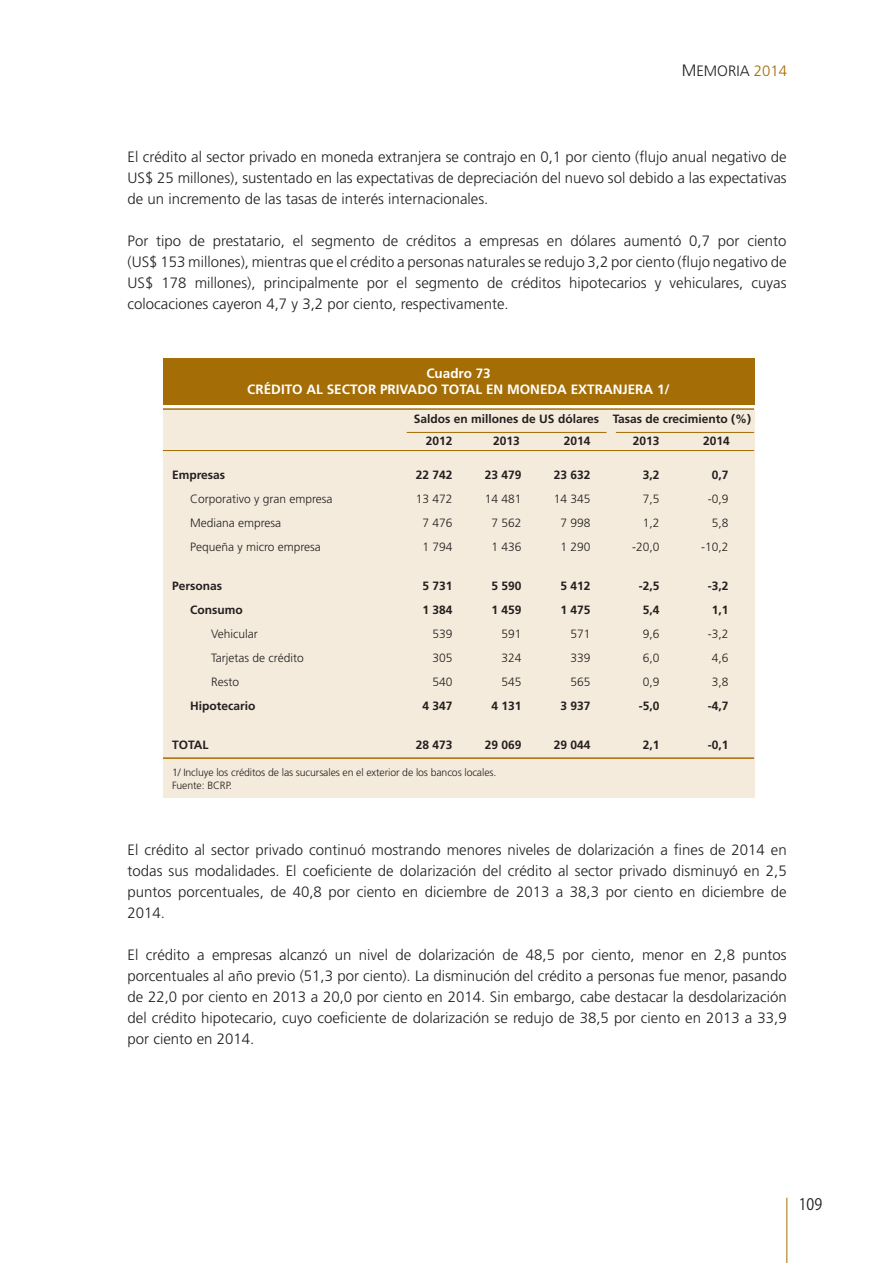
<style>
.page{position:relative;width:893px;height:1263px;background:#fff}
.page>*{position:absolute;margin:0;border:0;box-sizing:border-box;transform-origin:0 0}
.t1{font:15.75px "Koz Go Pro";color:#231f20;scale:.9 1}
.t2{font:300 15px/21px "Frutiger";color:#231f20;text-align:justify}
.t3{font:700 13.5px "Frutiger";color:#fff}
.t4{font:700 12px "Frutiger";color:#231f20}
.t5{font:300 12px "Frutiger";color:#231f20}
.t6{font:300 10.5px "Frutiger";letter-spacing:-.01em;color:#231f20}
.s1{font-size:16.5px}
.s2{color:#a46d05}
</style>
<div class="page">
<hr style="left:786px;top:1197px;width:1px;height:66px;background:#a46d05">
<div style="left:163px;top:409px;width:591px;height:388px;background:#f5ebdc"></div>
<hr style="left:163px;top:450px;width:591px;height:1px;background:#a46d05">
<hr style="left:163px;top:757px;width:591px;height:2px;background:#a46d05">
<div style="left:163px;top:358px;width:591px;height:47px;background:#a46d05"></div>
<hr style="left:163px;top:408px;width:591px;height:2px;background:#a46d05">
<hr style="left:616px;top:432px;width:138px;height:1px;background:#a46d05">
<hr style="left:407px;top:432px;width:199px;height:1px;background:#a46d05">
<p class="t2" style="left:682px;top:60px;width:107px"><span class="s1">M</span>EMORIA <span class="s2">2014</span></p>
<p class="t2" style="left:128px;top:147px;width:661px">El crédito al sector privado en moneda extranjera se contrajo en 0,1 por ciento (flujo anual negativo de US$ 25 millones), sustentado en las expectativas de depreciación del nuevo sol debido a las expectativas de un incremento de las tasas de interés internacionales.</p>
<p class="t2" style="left:128px;top:231px;width:660px">Por tipo de prestatario, el segmento de créditos a empresas en dólares aumentó 0,7 por ciento (US$ 153 millones), mientras que el crédito a personas naturales se redujo 3,2 por ciento (flujo negativo de US$ 178 millones), principalmente por el segmento de créditos hipotecarios y vehiculares, cuyas colocaciones cayeron 4,7 y 3,2 por ciento, respectivamente.</p>
<p class="t3" style="left:426px;top:366px;width:66px">Cuadro 73</p>
<p class="t3" style="left:247px;top:382px;width:424px">CRÉDITO AL SECTOR PRIVADO TOTAL EN MONEDA EXTRANJERA 1/</p>
<p class="t4" style="left:414px;top:412px;width:339px">Saldos en millones de US dólares Tasas de crecimiento (%)</p>
<p class="t4" style="left:426px;top:434px;width:28px">2012</p>
<p class="t4" style="left:493px;top:434px;width:28px">2013</p>
<p class="t4" style="left:564px;top:434px;width:28px">2014</p>
<p class="t4" style="left:633px;top:434px;width:28px">2013</p>
<p class="t4" style="left:703px;top:434px;width:28px">2014</p>
<p class="t4" style="left:172px;top:468px;width:55px">Empresas</p>
<p class="t4" style="left:416px;top:468px;width:38px">22 742</p>
<p class="t4" style="left:485px;top:468px;width:38px">23 479</p>
<p class="t4" style="left:554px;top:468px;width:38px">23 632</p>
<p class="t4" style="left:643px;top:468px;width:18px">3,2</p>
<p class="t4" style="left:712px;top:468px;width:18px">0,7</p>
<p class="t5" style="left:190px;top:492px;width:144px">Corporativo y gran empresa</p>
<p class="t5" style="left:416px;top:492px;width:38px">13 472</p>
<p class="t5" style="left:485px;top:492px;width:38px">14 481</p>
<p class="t5" style="left:554px;top:492px;width:38px">14 345</p>
<p class="t5" style="left:643px;top:492px;width:18px">7,5</p>
<p class="t5" style="left:708px;top:492px;width:22px">-0,9</p>
<p class="t5" style="left:190px;top:516px;width:93px">Mediana empresa</p>
<p class="t5" style="left:422px;top:516px;width:32px">7 476</p>
<p class="t5" style="left:491px;top:516px;width:32px">7 562</p>
<p class="t5" style="left:560px;top:516px;width:32px">7 998</p>
<p class="t5" style="left:643px;top:516px;width:18px">1,2</p>
<p class="t5" style="left:712px;top:516px;width:18px">5,8</p>
<p class="t5" style="left:190px;top:540px;width:132px">Pequeña y micro empresa</p>
<p class="t5" style="left:422px;top:540px;width:32px">1 794</p>
<p class="t5" style="left:491px;top:540px;width:32px">1 436</p>
<p class="t5" style="left:560px;top:540px;width:32px">1 290</p>
<p class="t5" style="left:632px;top:540px;width:29px">-20,0</p>
<p class="t5" style="left:701px;top:540px;width:29px">-10,2</p>
<p class="t4" style="left:172px;top:579px;width:52px">Personas</p>
<p class="t4" style="left:422px;top:579px;width:32px">5 731</p>
<p class="t4" style="left:491px;top:579px;width:32px">5 590</p>
<p class="t4" style="left:560px;top:579px;width:32px">5 412</p>
<p class="t4" style="left:639px;top:579px;width:22px">-2,5</p>
<p class="t4" style="left:708px;top:579px;width:22px">-3,2</p>
<p class="t4" style="left:190px;top:603px;width:54px">Consumo</p>
<p class="t4" style="left:422px;top:603px;width:32px">1 384</p>
<p class="t4" style="left:491px;top:603px;width:32px">1 459</p>
<p class="t4" style="left:560px;top:603px;width:32px">1 475</p>
<p class="t4" style="left:643px;top:603px;width:18px">5,4</p>
<p class="t4" style="left:712px;top:603px;width:18px">1,1</p>
<p class="t5" style="left:211px;top:627px;width:48px">Vehicular</p>
<p class="t5" style="left:432px;top:627px;width:22px">539</p>
<p class="t5" style="left:501px;top:627px;width:22px">591</p>
<p class="t5" style="left:570px;top:627px;width:22px">571</p>
<p class="t5" style="left:643px;top:627px;width:18px">9,6</p>
<p class="t5" style="left:708px;top:627px;width:22px">-3,2</p>
<p class="t5" style="left:211px;top:651px;width:94px">Tarjetas de crédito</p>
<p class="t5" style="left:432px;top:651px;width:22px">305</p>
<p class="t5" style="left:501px;top:651px;width:22px">324</p>
<p class="t5" style="left:570px;top:651px;width:22px">339</p>
<p class="t5" style="left:643px;top:651px;width:18px">6,0</p>
<p class="t5" style="left:712px;top:651px;width:18px">4,6</p>
<p class="t5" style="left:211px;top:675px;width:30px">Resto</p>
<p class="t5" style="left:432px;top:675px;width:22px">540</p>
<p class="t5" style="left:501px;top:675px;width:22px">545</p>
<p class="t5" style="left:570px;top:675px;width:22px">565</p>
<p class="t5" style="left:643px;top:675px;width:18px">0,9</p>
<p class="t5" style="left:712px;top:675px;width:18px">3,8</p>
<p class="t4" style="left:190px;top:699px;width:67px">Hipotecario</p>
<p class="t4" style="left:422px;top:699px;width:32px">4 347</p>
<p class="t4" style="left:491px;top:699px;width:32px">4 131</p>
<p class="t4" style="left:560px;top:699px;width:32px">3 937</p>
<p class="t4" style="left:639px;top:699px;width:22px">-5,0</p>
<p class="t4" style="left:708px;top:699px;width:22px">-4,7</p>
<p class="t4" style="left:172px;top:738px;width:38px">TOTAL</p>
<p class="t4" style="left:416px;top:738px;width:38px">28 473</p>
<p class="t4" style="left:485px;top:738px;width:38px">29 069</p>
<p class="t4" style="left:554px;top:738px;width:38px">29 044</p>
<p class="t4" style="left:643px;top:738px;width:18px">2,1</p>
<p class="t4" style="left:708px;top:738px;width:22px">-0,1</p>
<p class="t6" style="left:172px;top:767px;width:326px">1/ Incluye los créditos de las sucursales en el exterior de los bancos locales.</p>
<p class="t6" style="left:172px;top:779px;width:62px">Fuente: BCRP.</p>
<p class="t2" style="left:128px;top:840px;width:661px">El crédito al sector privado continuó mostrando menores niveles de dolarización a fines de 2014 en todas sus modalidades. El coeficiente de dolarización del crédito al sector privado disminuyó en 2,5 puntos porcentuales, de 40,8 por ciento en diciembre de 2013 a 38,3 por ciento en diciembre de 2014.</p>
<p class="t2" style="left:128px;top:945px;width:661px">El crédito a empresas alcanzó un nivel de dolarización de 48,5 por ciento, menor en 2,8 puntos porcentuales al año previo (51,3 por ciento). La disminución del crédito a personas fue menor, pasando de 22,0 por ciento en 2013 a 20,0 por ciento en 2014. Sin embargo, cabe destacar la desdolarización del crédito hipotecario, cuyo coeficiente de dolarización se redujo de 38,5 por ciento en 2013 a 33,9 por ciento en 2014.</p>
<p class="t1" style="left:799px;top:1194px;width:28px">109</p>
</div>
